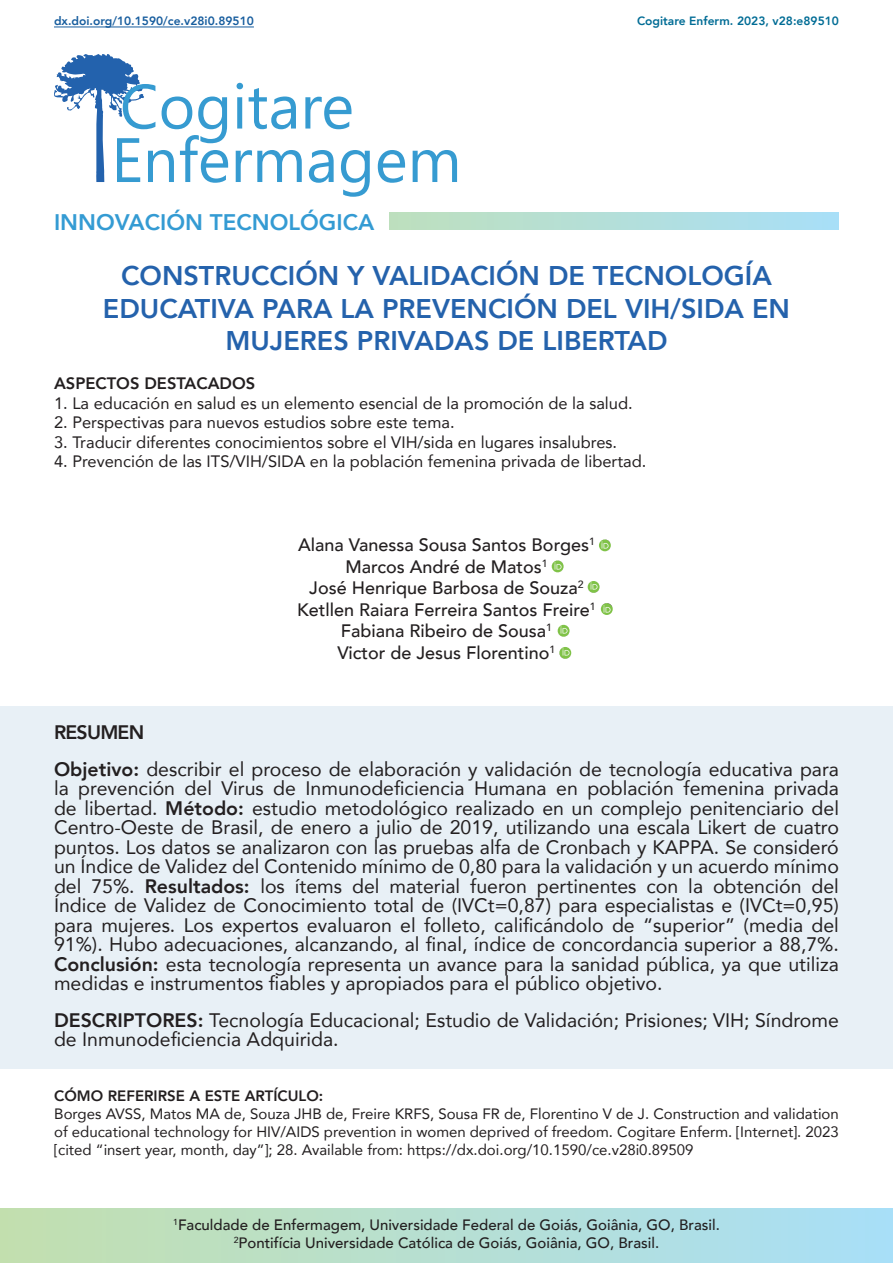
<style>
.page{position:relative;width:893px;height:1263px;background:#fff}
.page>*{position:absolute;margin:0;border:0;box-sizing:border-box;transform-origin:0 0}
.t1{font:800 27px/32.4px "Avenir";color:#2462ac;text-align:center}
.t2{font:800 22.5px "Avenir";color:#349bd3}
.t3{font:19.5px/19.5px "Avenir";color:#231f20;text-align:justify}
.t4{font:800 19.5px "Avenir";letter-spacing:-.04em;color:#231f20}
.t5{font:500 18px "Avenir";color:#231f20}
.List_Paragraph{font:16.5px "Avenir";color:#231f20}
.t6{font:800 16.5px "Avenir";color:#231f20}
.t7{font:15px/18px "Avenir";color:#231f20;text-align:justify}
.t8{font:500 15px "Avenir";color:#231f20}
.t9{font:800 15px "Avenir";color:#231f20}
.t10{font:500 12px/18.6px "Avenir";color:#231f20;text-align:center}
.t11{font:800 12px "Avenir";color:#175d9e}
.t12{font:800 12px "Avenir";color:#006c95}
.s1{font-weight:800}
</style>
<div class="page">
<svg style="left:236px;top:150px;width:66px;height:32px"></svg>
<svg style="left:309px;top:150px;width:25px;height:33px"></svg>
<svg style="left:341px;top:150px;width:29px;height:47px"></svg>
<svg style="left:378px;top:150px;width:27px;height:33px"></svg>
<svg style="left:413px;top:150px;width:44px;height:32px"></svg>
<svg style="left:54px;top:54px;width:174px;height:129px"></svg>
<svg style="left:237px;top:83px;width:6px;height:46px"></svg>
<svg style="left:249px;top:88px;width:47px;height:41px"></svg>
<svg style="left:305px;top:97px;width:46px;height:32px"></svg>
<div style="left:389px;top:213px;width:450px;height:16px;background:linear-gradient(to right,#bee0bd,#a9dff7)"></div>
<div style="left:0;top:706px;width:893px;height:362px;background:#e8f0f6"></div>
<hr style="left:54px;top:27px;width:200px;height:1px;background:#175d9e">
<div style="left:0;top:1209px;width:893px;height:54px;background:linear-gradient(to right,#c3dfae,#a9dff7)"></div>
<svg style="left:599px;top:539px;width:12px;height:12px"></svg>
<svg style="left:552px;top:560px;width:12px;height:12px"></svg>
<svg style="left:601px;top:603px;width:12px;height:12px"></svg>
<svg style="left:588px;top:581px;width:12px;height:12px"></svg>
<svg style="left:558px;top:625px;width:12px;height:12px"></svg>
<svg style="left:559px;top:647px;width:12px;height:12px"></svg>
<p class="t11" style="left:54px;top:10px;width:201px">dx.doi.org/10.1590/ce.v28i0.89510</p>
<p class="t12" style="left:637px;top:10px;width:203px">Cogitare Enferm. 2023, v28:e89510</p>
<p class="t2" style="left:54px;top:201px;width:322px">INNOVACIÓN TECNOLÓGICA</p>
<p class="t1" style="left:103px;top:258px;width:688px">CONSTRUCCIÓN Y VALIDACIÓN DE TECNOLOGÍA<br>EDUCATIVA PARA LA PREVENCIÓN DEL VIH/SIDA EN<br>MUJERES PRIVADAS DE LIBERTAD</p>
<p class="t6" style="left:54px;top:368px;width:203px">ASPECTOS DESTACADOS</p>
<p class="List_Paragraph" style="left:54px;top:390px;width:580px">1. La educación en salud es un elemento esencial de la promoción de la salud.</p>
<p class="List_Paragraph" style="left:54px;top:409px;width:402px">2. Perspectivas para nuevos estudios sobre este tema.</p>
<p class="List_Paragraph" style="left:54px;top:429px;width:565px">3. Traducir diferentes conocimientos sobre el VIH/sida en lugares insalubres.</p>
<p class="List_Paragraph" style="left:54px;top:448px;width:594px">4. Prevención de las ITS/VIH/SIDA en la población femenina privada de libertad.</p>
<p class="t5" style="left:298px;top:529px;width:298px">Alana Vanessa Sousa Santos Borges<sup>1</sup></p>
<p class="t5" style="left:345px;top:551px;width:204px">Marcos André de Matos<sup>1</sup></p>
<p class="t5" style="left:309px;top:572px;width:276px">José Henrique Barbosa de Souza<sup>2</sup></p>
<p class="t5" style="left:297px;top:594px;width:300px">Ketllen Raiara Ferreira Santos Freire<sup>1</sup></p>
<p class="t5" style="left:341px;top:616px;width:213px">Fabiana Ribeiro de Sousa<sup>1</sup></p>
<p class="t5" style="left:337px;top:637px;width:219px">Victor de Jesus Florentino<sup>1</sup></p>
<p class="t4" style="left:54px;top:715px;width:92px">RESUMEN</p>
<p class="t3" style="left:54px;top:759px;width:786px"><span class="s1">Objetivo:</span> describir el proceso de elaboración y validación de tecnología educativa para la prevención del Virus de Inmunodeficiencia Humana en población femenina privada de libertad. <span class="s1">Método:</span> estudio metodológico realizado en un complejo penitenciario del Centro-Oeste de Brasil, de enero a julio de 2019, utilizando una escala Likert de cuatro puntos. Los datos se analizaron con las pruebas alfa de Cronbach y KAPPA. Se consideró un Índice de Validez del Contenido mínimo de 0,80 para la validación y un acuerdo mínimo del 75%. <span class="s1">Resultados:</span> los ítems del material fueron pertinentes con la obtención del Índice de Validez de Conocimiento total de (IVCt=0,87) para especialistas e (IVCt=0,95) para mujeres. Los expertos evaluaron el folleto, calificándolo de “superior” (media del 91%). Hubo adecuaciones, alcanzando, al final, índice de concordancia superior a 88,7%.<br><span class="s1">Conclusión:</span> esta tecnología representa un avance para la sanidad pública, ya que utiliza medidas e instrumentos fiables y apropiados para el público objetivo.</p>
<p class="t3" style="left:54px;top:1010px;width:786px"><span class="s1">DESCRIPTORES:</span> Tecnología Educacional; Estudio de Validación; Prisiones; VIH; Síndrome de Inmunodeficiencia Adquirida.</p>
<p class="t9" style="left:54px;top:1082px;width:271px">CÓMO REFERIRSE A ESTE ARTÍCULO:</p>
<p class="t7" style="left:54px;top:1104px;width:786px">Borges AVSS, Matos MA de, Souza JHB de, Freire KRFS, Sousa FR de, Florentino V de J. Construction and validation of educational technology for HIV/AIDS prevention in women deprived of freedom. Cogitare Enferm. [Internet]. 2023 [cited “insert year, month, day”]; 28. Available from: https://dx.doi.org/10.1590/ce.v28i0.89509</p>
<p class="t8" style="left:173px;top:1212px;width:548px"><sup>1</sup>Faculdade de Enfermagem, Universidade Federal de Goiás, Goiânia, GO, Brasil.</p>
<p class="t8" style="left:234px;top:1230px;width:427px"><sup>2</sup>Pontifícia Universidade Católica de Goiás, Goiânia, GO, Brasil.</p>
<p class="t10" style="left:134px;top:1216px;width:626px">Construcción y validación de tecnología educativa para la prevención del VIH/SIDA en mujeres privadas de libertad<br>Borges AVSS, Matos MA de, Souza JHB de, Freire KRFS, Sousa FR de, Florentino V de J</p>
</div>
